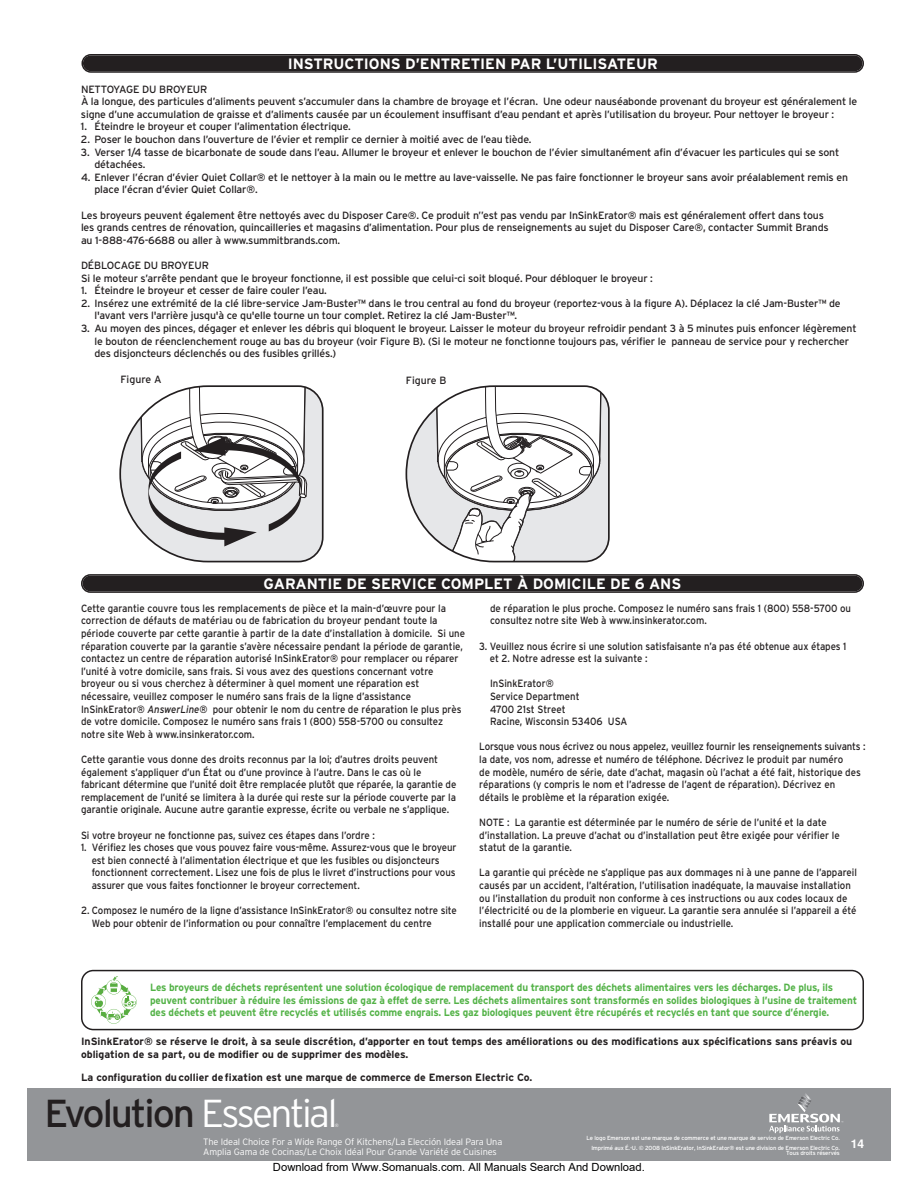
<style>
.page{position:relative;width:918px;height:1188px;background:#fff}
.page>*{position:absolute;margin:0;border:0;box-sizing:border-box;transform-origin:0 0}
.t1{font:39px "Interstate";letter-spacing:-.055em;color:#231f20}
.t2{font:700 15px "Interstate";color:#fff}
.t3{font:700 12px "Helvetica";color:#fff}
.t4{font:11.25px "Arial";color:#000}
.t5{font:10.5px/12.6px "Interstate";letter-spacing:-.015em;color:#231f20;scale:.92 1}
.t6{font:10.5px/12.6px "Interstate";letter-spacing:-.015em;color:#231f20}
.t7{font:700 10.5px/12.6px "Interstate";letter-spacing:-.015em;color:#53b247;scale:.95 1}
.t8{font:700 10.5px/12.6px "Interstate";color:#231f20}
.t9{font:300 9.15px/10.5px "Interstate";letter-spacing:-.01em;color:#fff}
.t10{font:5.85px/9.1px "Interstate";letter-spacing:-.025em;color:#fff;text-align:right}
.t11{font:300 4.8px "Interstate";color:#fff}
.s1{font-style:italic}
.s2{font-weight:300;color:#fff}
</style>
<div class="page">
<div style="left:27px;top:1088px;width:864px;height:73px;background:#939598"></div>
<svg style="left:769px;top:1093px;width:74px;height:40px"></svg>
<svg style="left:406px;top:385px;width:204px;height:177px"></svg>
<svg style="left:119px;top:385px;width:205px;height:177px"></svg>
<svg style="left:81px;top:54px;width:783px;height:19px;background:#2c2829"></svg>
<svg style="left:81px;top:574px;width:783px;height:19px;background:#2c2829"></svg>
<svg style="left:81px;top:970px;width:783px;height:60px"></svg>
<svg style="left:91px;top:975px;width:46px;height:49px"></svg>
<h2 class="t2" style="left:288px;top:58px;width:372px">INSTRUCTIONS D’ENTRETIEN PAR L’UTILISATEUR</h2>
<p class="t6" style="left:81px;top:83px;width:778px">NETTOYAGE DU BROYEUR<br>À la longue, des particules d’aliments peuvent s’accumuler dans la chambre de broyage et l’écran. Une odeur nauséabonde provenant du broyeur est généralement le signe d’une accumulation de graisse et d’aliments causée par un écoulement insuffisant d’eau pendant et après l’utilisation du broyeur. Pour nettoyer le broyeur :</p>
<p class="t6" style="left:81px;top:121px;width:271px">1. Éteindre le broyeur et couper l’alimentation électrique.</p>
<p class="t6" style="left:81px;top:134px;width:452px">2. Poser le bouchon dans l’ouverture de l’évier et remplir ce dernier à moitié avec de l’eau tiède.</p>
<p class="t6" style="left:95px;top:146px;width:746px;text-indent:-14px">3. Verser 1/4 tasse de bicarbonate de soude dans l’eau. Allumer le broyeur et enlever le bouchon de l’évier simultanément afin d’évacuer les particules qui se sont détachées.</p>
<p class="t6" style="left:95px;top:172px;width:755px;text-indent:-14px">4. Enlever l’écran d’évier Quiet Collar® et le nettoyer à la main ou le mettre au lave-vaisselle. Ne pas faire fonctionner le broyeur sans avoir préalablement remis en place l’écran d’évier Quiet Collar®.</p>
<p class="t6" style="left:81px;top:209px;width:749px">Les broyeurs peuvent également être nettoyés avec du Disposer Care®. Ce produit n’’est pas vendu par InSinkErator® mais est généralement offert dans tous les grands centres de rénovation, quincailleries et magasins d’alimentation. Pour plus de renseignements au sujet du Disposer Care®, contacter Summit Brands au 1-888-476-6688 ou aller à www.summitbrands.com.</p>
<p class="t6" style="left:81px;top:260px;width:573px">DÉBLOCAGE DU BROYEUR<br>Si le moteur s’arrête pendant que le broyeur fonctionne, il est possible que celui-ci soit bloqué. Pour débloquer le broyeur :</p>
<p class="t6" style="left:81px;top:285px;width:247px">1. Éteindre le broyeur et cesser de faire couler l’eau.</p>
<p class="t6" style="left:95px;top:298px;width:748px;text-indent:-13px">2. Insérez une extrémité de la clé libre-service Jam-Buster™ dans le trou central au fond du broyeur (reportez-vous à la figure A). Déplacez la clé Jam-Buster™ de l'avant vers l'arrière jusqu'à ce qu'elle tourne un tour complet. Retirez la clé Jam-Buster™.</p>
<p class="t6" style="left:95px;top:323px;width:764px;text-indent:-14px">3. Au moyen des pinces, dégager et enlever les débris qui bloquent le broyeur. Laisser le moteur du broyeur refroidir pendant 3 à 5 minutes puis enfoncer légèrement le bouton de réenclenchement rouge au bas du broyeur (voir Figure B). (Si le moteur ne fonctionne toujours pas, vérifier le panneau de service pour y rechercher des disjoncteurs déclenchés ou des fusibles grillés.)</p>
<p class="t6" style="left:121px;top:374px;width:43px">Figure A</p>
<p class="t6" style="left:406px;top:375px;width:42px">Figure B</p>
<h2 class="t2" style="left:264px;top:578px;width:419px">GARANTIE DE SERVICE COMPLET À DOMICILE DE 6 ANS</h2>
<p class="t5" style="left:81px;top:603px;width:419px">Cette garantie couvre tous les remplacements de pièce et la main-d’œuvre pour la correction de défauts de matériau ou de fabrication du broyeur pendant toute la période couverte par cette garantie à partir de la date d’installation à domicile. Si une réparation couverte par la garantie s’avère nécessaire pendant la période de garantie, contactez un centre de réparation autorisé InSinkErator® pour remplacer ou réparer l’unité à votre domicile, sans frais. Si vous avez des questions concernant votre broyeur ou si vous cherchez à déterminer à quel moment une réparation est nécessaire, veuillez composer le numéro sans frais de la ligne d’assistance InSinkErator® <span class="s1">AnswerLine®</span> pour obtenir le nom du centre de réparation le plus près de votre domicile. Composez le numéro sans frais 1 (800) 558-5700 ou consultez notre site Web à www.insinkerator.com.</p>
<p class="t5" style="left:81px;top:754px;width:410px">Cette garantie vous donne des droits reconnus par la loi; d’autres droits peuvent également s’appliquer d’un État ou d’une province à l’autre. Dans le cas où le fabricant détermine que l’unité doit être remplacée plutôt que réparée, la garantie de remplacement de l’unité se limitera à la durée qui reste sur la période couverte par la garantie originale. Aucune autre garantie expresse, écrite ou verbale ne s’applique.</p>
<p class="t5" style="left:81px;top:829px;width:321px">Si votre broyeur ne fonctionne pas, suivez ces étapes dans l’ordre :</p>
<p class="t5" style="left:92px;top:842px;width:398px;text-indent:-11px">1. Vérifiez les choses que vous pouvez faire vous-même. Assurez-vous que le broyeur est bien connecté à l’alimentation électrique et que les fusibles ou disjoncteurs fonctionnent correctement. Lisez une fois de plus le livret d’instructions pour vous assurer que vous faites fonctionner le broyeur correctement.</p>
<p class="t5" style="left:92px;top:905px;width:398px;text-indent:-11px">2. Composez le numéro de la ligne d’assistance InSinkErator® ou consultez notre site<br>Web pour obtenir de l’information ou pour connaître l’emplacement du centre</p>
<p class="t5" style="left:490px;top:603px;width:394px">de réparation le plus proche. Composez le numéro sans frais 1 (800) 558-5700 ou consultez notre site Web à www.insinkerator.com.</p>
<p class="t5" style="left:490px;top:640px;width:389px;text-indent:-11px">3. Veuillez nous écrire si une solution satisfaisante n’a pas été obtenue aux étapes 1 et 2. Notre adresse est la suivante :</p>
<p class="t5" style="left:490px;top:678px;width:151px">InSinkErator®<br>Service Department<br>4700 21st Street<br>Racine, Wisconsin 53406 USA</p>
<p class="t5" style="left:479px;top:741px;width:421px">Lorsque vous nous écrivez ou nous appelez, veuillez fournir les renseignements suivants : la date, vos nom, adresse et numéro de téléphone. Décrivez le produit par numéro<br>de modèle, numéro de série, date d’achat, magasin où l’achat a été fait, historique des réparations (y compris le nom et l’adresse de l’agent de réparation). Décrivez en détails le problème et la réparation exigée.</p>
<p class="t5" style="left:479px;top:817px;width:393px">NOTE : La garantie est déterminée par le numéro de série de l’unité et la date d’installation. La preuve d’achat ou d’installation peut être exigée pour vérifier le statut de la garantie.</p>
<p class="t5" style="left:479px;top:867px;width:412px">La garantie qui précède ne s’applique pas aux dommages ni à une panne de l’appareil causés par un accident, l’altération, l’utilisation inadéquate, la mauvaise installation ou l’installation du produit non conforme à ces instructions ou aux codes locaux de l’électricité ou de la plomberie en vigueur. La garantie sera annulée si l’appareil a été installé pour une application commerciale ou industrielle.</p>
<p class="t7" style="left:150px;top:982px;width:746px">Les broyeurs de déchets représentent une solution écologique de remplacement du transport des déchets alimentaires vers les décharges. De plus, ils peuvent contribuer à réduire les émissions de gaz à effet de serre. Les déchets alimentaires sont transformés en solides biologiques à l’usine de traitement des déchets et peuvent être recyclés et utilisés comme engrais. Les gaz biologiques peuvent être récupérés et recyclés en tant que source d’énergie.</p>
<p class="t8" style="left:81px;top:1036px;width:773px">InSinkErator® se réserve le droit, à sa seule discrétion, d’apporter en tout temps des améliorations ou des modifications aux spécifications sans préavis ou obligation de sa part, ou de modifier ou de supprimer des modèles.</p>
<p class="t8" style="left:81px;top:1072px;width:453px">La configuration du collier de fixation est une marque de commerce de Emerson Electric Co.</p>
<h1 class="t1" style="left:44px;top:1098px;width:295px">Evolution <span class="s2">Essential</span></h1>
<p class="t11" style="left:335px;top:1123px;width:5px">®</p>
<p class="t9" style="left:203px;top:1137px;width:301px">The Ideal Choice For a Wide Range Of Kitchens/La Elección Ideal Para Una<br>Amplia Gama de Cocinas/Le Choix Idéal Pour Grande Variété de Cuisines</p>
<p class="t10" style="left:587px;top:1134px;width:255px">Le logo Emerson est une marque de commerce et une marque de service de Emerson Electric Co.<br>Imprimé aux É.-U. © 2008 InSinkErator, InSinkErator® est une division de Emerson Electric Co.</p>
<p class="t10" style="left:786px;top:1149px;width:55px">Tous droits réservés</p>
<p class="t4" style="left:273px;top:1160px;width:373px">Download from Www.Somanuals.com. All Manuals Search And Download.</p>
<p class="t3" style="left:851px;top:1140px;width:15px">14</p>
</div>
